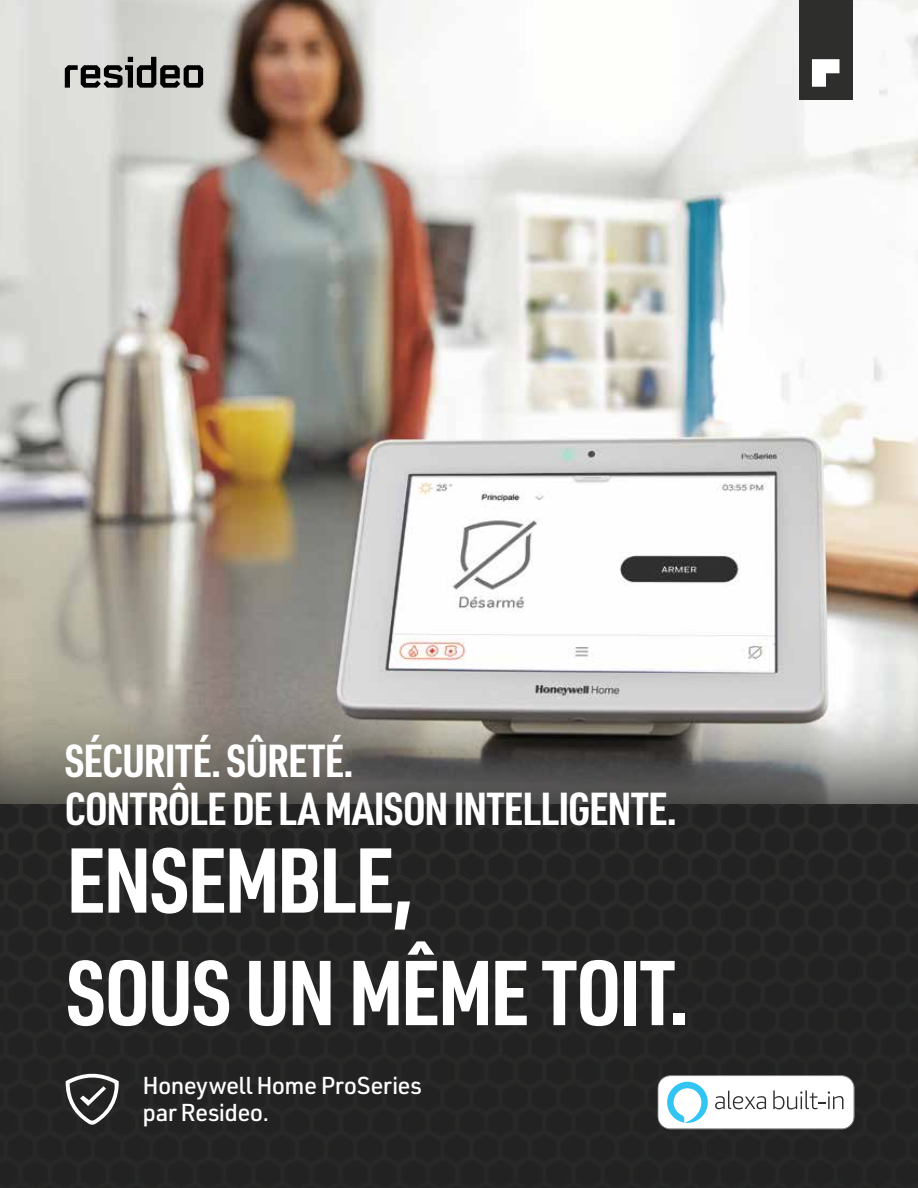
<style>
.page{position:relative;width:918px;height:1188px;background:#fff}
.page>*{position:absolute;margin:0;border:0;box-sizing:border-box;transform-origin:0 0}
.t1{font:700 90px/112.5px "URWDIN Cond";letter-spacing:-.025em;color:#fff}
.t2{font:700 45px/48px "URWDIN Cond";letter-spacing:-.015em;color:#fff}
.t3{font:500 24px/27px "URWDIN";letter-spacing:-.03em;color:#fff}
</style>
<div class="page">
<div style="left:0;top:804px;width:918px;height:384px;background:#222"></div>
<img style="left:0;top:0;width:918px;height:697px">
<div style="left:799px;top:0;width:53px;height:100px;background:#2e2e2d"></div>
<svg style="left:812px;top:59px;width:28px;height:28px"></svg>
<svg style="left:66px;top:1071px;width:53px;height:54px"></svg>
<svg style="left:65px;top:57px;width:138px;height:31px;background:#797a77"></svg>
<svg style="left:0;top:697px;width:918px;height:107px;background:#807d78"></svg>
<svg style="left:658px;top:1075px;width:196px;height:54px"></svg>
<p class="t2" style="left:65px;top:735px;width:614px">SÉCURITÉ. SÛRETÉ.<br>CONTRÔLE DE LA MAISON INTELLIGENTE.</p>
<h1 class="t1" style="left:66px;top:821px;width:624px">ENSEMBLE,<br>SOUS UN MÊME TOIT.</h1>
<p class="t3" style="left:143px;top:1072px;width:281px">Honeywell Home ProSeries par Resideo.</p>
</div>
